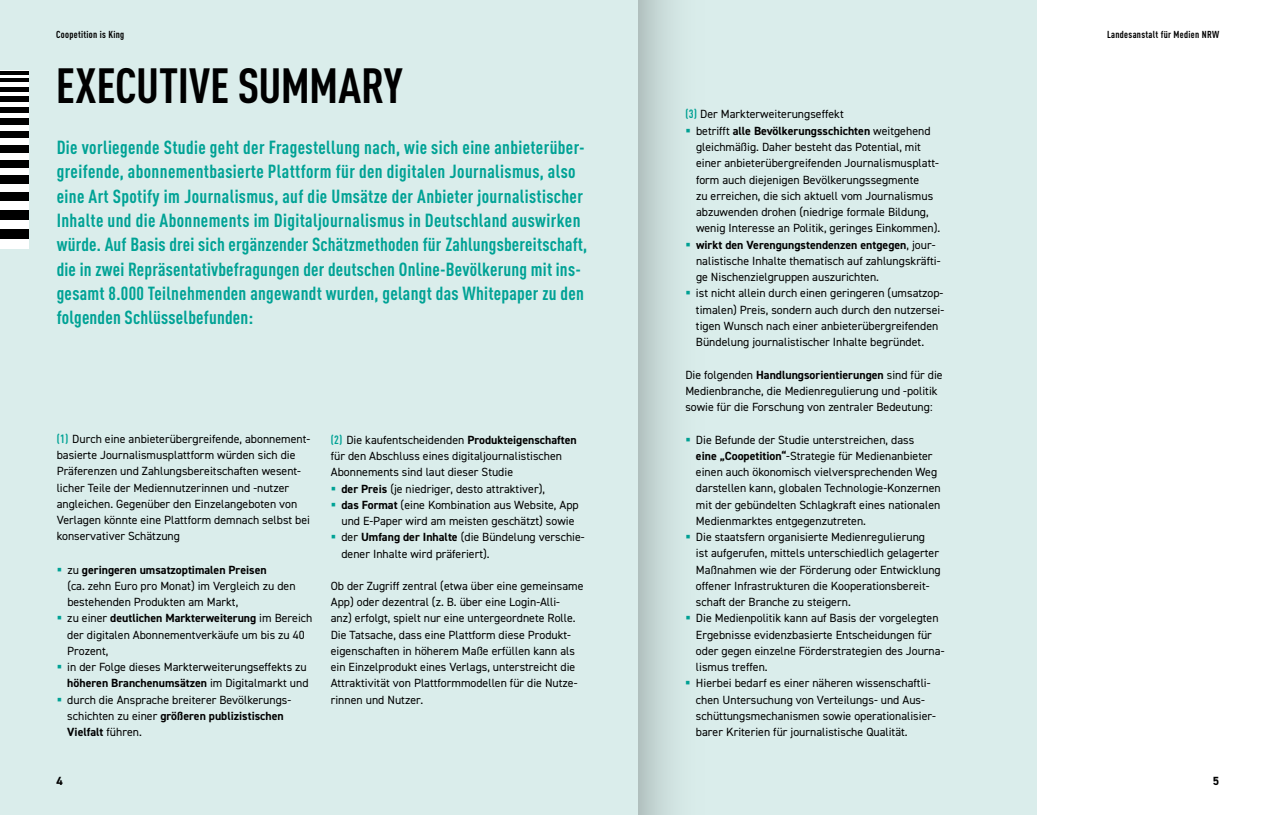
<style>
.page{position:relative;width:1276px;height:815px;background:#fff}
.page>*{position:absolute;margin:0;border:0;box-sizing:border-box;transform-origin:0 0}
.t1{font:700 condensed 48.75px "DINOT";letter-spacing:-.005em;color:#000}
.t2{font:700 condensed 18.75px/24.4px "DINOT";letter-spacing:.02em;color:#00a295}
.t3{font:11.88px/16.2px "DIN2014";color:#000}
.t4{font:700 11.88px "DIN2014";color:#000}
.t5{font:700 condensed 10px "DINOT";letter-spacing:.03em;color:#000}
.s1{font-family:"DINOT";font-weight:700;font-stretch:condensed;color:#00a295}
.s2{font-weight:700}
</style>
<div class="page">
<div style="left:0;top:0;width:1036px;height:815px;background:#daedeb"></div>
<svg style="left:0;top:70px;width:28px;height:1px"></svg>
<svg style="left:0;top:74px;width:28px;height:4px"></svg>
<div style="left:0;top:82px;width:28px;height:5px;background:#fff"></div>
<div style="left:0;top:91px;width:28px;height:6px;background:#fff"></div>
<div style="left:0;top:102px;width:28px;height:5px;background:#fff"></div>
<div style="left:0;top:113px;width:28px;height:6px;background:#fff"></div>
<div style="left:0;top:125px;width:28px;height:6px;background:#fff"></div>
<div style="left:0;top:138px;width:28px;height:7px;background:#fff"></div>
<div style="left:0;top:152px;width:28px;height:8px;background:#fff"></div>
<div style="left:0;top:168px;width:28px;height:8px;background:#fff"></div>
<div style="left:0;top:184px;width:28px;height:9px;background:#fff"></div>
<div style="left:0;top:201px;width:28px;height:9px;background:#fff"></div>
<div style="left:0;top:220px;width:28px;height:9px;background:#fff"></div>
<div style="left:0;top:239px;width:28px;height:9px;background:#fff"></div>
<hr style="left:0;top:71px;width:28px;height:3px;background:#000">
<hr style="left:0;top:78px;width:28px;height:4px;background:#000">
<hr style="left:0;top:87px;width:28px;height:4px;background:#000">
<div style="left:0;top:97px;width:28px;height:5px;background:#000"></div>
<div style="left:0;top:107px;width:28px;height:6px;background:#000"></div>
<div style="left:0;top:119px;width:28px;height:6px;background:#000"></div>
<div style="left:0;top:131px;width:28px;height:7px;background:#000"></div>
<div style="left:0;top:145px;width:28px;height:7px;background:#000"></div>
<div style="left:0;top:160px;width:28px;height:8px;background:#000"></div>
<div style="left:0;top:176px;width:28px;height:8px;background:#000"></div>
<div style="left:0;top:193px;width:28px;height:8px;background:#000"></div>
<div style="left:0;top:210px;width:28px;height:10px;background:#000"></div>
<div style="left:0;top:229px;width:28px;height:10px;background:#000"></div>
<div style="left:638px;top:0;width:78px;height:815px;background:linear-gradient(to right,#bacbc9,#e1f5f3)"></div>
<svg style="left:686px;top:129px;width:4px;height:3px"></svg>
<svg style="left:686px;top:243px;width:4px;height:3px"></svg>
<svg style="left:686px;top:291px;width:4px;height:4px"></svg>
<svg style="left:686px;top:438px;width:4px;height:3px"></svg>
<svg style="left:686px;top:535px;width:4px;height:3px"></svg>
<svg style="left:686px;top:616px;width:4px;height:4px"></svg>
<svg style="left:686px;top:681px;width:4px;height:4px"></svg>
<p class="t5" style="left:56px;top:27px;width:70px">Coopetition is King</p>
<p class="t5" style="left:1107px;top:27px;width:114px">Landesanstalt für Medien NRW</p>
<h1 class="t1" style="left:56px;top:49px;width:348px">EXECUTIVE SUMMARY</h1>
<p class="t2" style="left:57px;top:134px;width:532px">Die vorliegende Studie geht der Fragestellung nach, wie sich eine anbieterüber&shy;greifende, abonnementbasierte Plattform für den digitalen Journalismus, also eine Art Spotify im Journalismus, auf die Umsätze der Anbieter journalistischer Inhalte und die Abonnements im Digitaljournalismus in Deutschland auswirken würde. Auf Basis drei sich ergänzender Schätzmethoden für Zahlungsbereitschaft, die in zwei Repräsentativbefragungen der deutschen Online-Bevölkerung mit ins&shy;gesamt 8.000 Teilnehmenden angewandt wurden, gelangt das Whitepaper zu den folgenden Schlüsselbefunden:</p>
<p class="t3" style="left:57px;top:431px;width:255px"><span class="s1">(1)</span> Durch eine anbieterübergreifende, abonnement&shy;basierte Journalismusplattform würden sich die Präferenzen und Zahlungsbereitschaften wesent&shy;licher Teile der Mediennutzerinnen und -nutzer angleichen. Gegenüber den Einzelangeboten von Verlagen könnte eine Plattform demnach selbst bei konservativer Schätzung</p>
<p class="t3" style="left:67px;top:561px;width:247px">zu <span class="s2">geringeren umsatzoptimalen Preisen<br></span>(ca. zehn Euro pro Monat) im Vergleich zu den bestehenden Produkten am Markt,<br>zu einer <span class="s2">deutlichen Markterweiterung</span> im Bereich der digitalen Abonnementverkäufe um bis zu 40<br>Prozent,<br>in der Folge dieses Markterweiterungseffekts zu <span class="s2">höheren Branchenumsätzen</span> im Digitalmarkt und durch die Ansprache breiterer Bevölkerungs&shy;schichten zu einer <span class="s2">größeren publizistischen Vielfalt</span> führen.</p>
<p class="t3" style="left:331px;top:431px;width:247px"><span class="s1">(2)</span> Die kaufentscheidenden <span class="s2">Produkteigenschaften</span></p>
<p class="t3" style="left:331px;top:448px;width:233px">für den Abschluss eines digitaljournalistischen</p>
<p class="t3" style="left:331px;top:464px;width:184px">Abonnements sind laut dieser Studie</p>
<p class="t3" style="left:341px;top:480px;width:205px"><span class="s2">der Preis</span> (je niedriger, desto attraktiver),</p>
<p class="t3" style="left:341px;top:496px;width:239px"><span class="s2">das Format</span> (eine Kombination aus Website, App</p>
<p class="t3" style="left:341px;top:513px;width:235px">und E-Paper wird am meisten geschätzt) sowie</p>
<p class="t3" style="left:341px;top:529px;width:245px">der <span class="s2">Umfang der Inhalte</span> (die Bündelung verschie-</p>
<p class="t3" style="left:341px;top:545px;width:150px">dener Inhalte wird präferiert).</p>
<p class="t3" style="left:331px;top:578px;width:254px">Ob der Zugriff zentral (etwa über eine gemeinsame App) oder dezentral (z. B. über eine Login-Alli&shy;anz) erfolgt, spielt nur eine untergeordnete Rolle.<br>Die Tatsache, dass eine Plattform diese Produkt&shy;eigenschaften in höherem Maße erfüllen kann als ein Einzelprodukt eines Verlags, unterstreicht die Attraktivität von Plattformmodellen für die Nutze&shy;rinnen und Nutzer.</p>
<p class="t3" style="left:696px;top:105px;width:250px;text-indent:-11px"><span class="s1">(3)</span> Der Markterweiterungseffekt<br>betrifft <span class="s2">alle Bevölkerungsschichten</span> weitgehend gleichmäßig. Daher besteht das Potential, mit einer anbieterübergreifenden Journalismusplatt&shy;form auch diejenigen Bevölkerungssegmente<br>zu erreichen, die sich aktuell vom Journalismus abzuwenden drohen (niedrige formale Bildung, wenig Interesse an Politik, geringes Einkommen). <span class="s2">wirkt den Verengungstendenzen entgegen</span>, jour&shy;nalistische Inhalte thematisch auf zahlungskräfti&shy;ge Nischenzielgruppen auszurichten.<br>ist nicht allein durch einen geringeren (umsatzop&shy;timalen) Preis, sondern auch durch den nutzersei&shy;tigen Wunsch nach einer anbieterübergreifenden Bündelung journalistischer Inhalte begründet.</p>
<p class="t3" style="left:685px;top:366px;width:259px">Die folgenden <span class="s2">Handlungsorientierungen</span> sind für die<br>Medienbranche, die Medienregulierung und -politik sowie für die Forschung von zentraler Bedeutung:</p>
<p class="t3" style="left:696px;top:431px;width:250px">Die Befunde der Studie unterstreichen, dass<br><span class="s2">eine „Coopetition“</span>-Strategie für Medienanbieter einen auch ökonomisch vielversprechenden Weg darstellen kann, globalen Technologie-Konzernen mit der gebündelten Schlagkraft eines nationalen Medienmarktes entgegenzutreten.<br>Die staatsfern organisierte Medienregulierung<br>ist aufgerufen, mittels unterschiedlich gelagerter Maßnahmen wie der Förderung oder Entwicklung offener Infrastrukturen die Kooperationsbereit&shy;schaft der Branche zu steigern.<br>Die Medienpolitik kann auf Basis der vorgelegten Ergebnisse evidenzbasierte Entscheidungen für oder gegen einzelne Förderstrategien des Journa&shy;lismus treffen.<br>Hierbei bedarf es einer näheren wissenschaftli&shy;chen Untersuchung von Verteilungs- und Aus&shy;schüttungsmechanismen sowie operationalisier&shy;barer Kriterien für journalistische Qualität.</p>
<p class="t4" style="left:57px;top:773px;width:8px">4</p>
<p class="t4" style="left:1212px;top:773px;width:8px">5</p>
</div>
